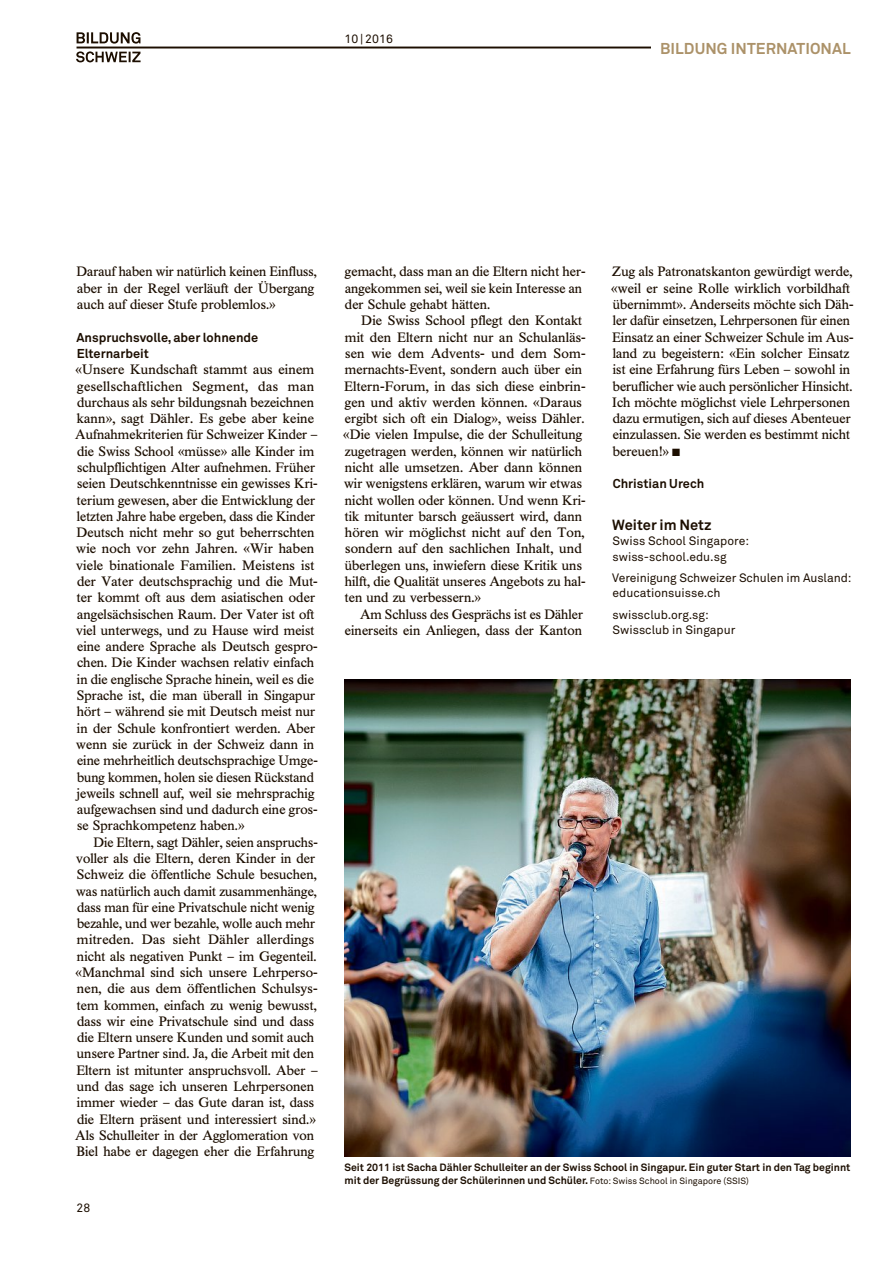
<style>
.page{position:relative;width:893px;height:1263px;background:#fff}
.page>*{position:absolute;margin:0;border:0;box-sizing:border-box;transform-origin:0 0}
.t1{font:700 15.6px "Akkurat Pro";letter-spacing:.005em;color:#ac9269}
.t2{font:700 14.7px "Akkurat Pro";color:#1c0e00}
.t3{font:13.5px/16.4px "Times BQ";letter-spacing:.005em;color:#1c0e00}
.t4{font:700 12.75px/16.4px "Akkurat Pro";color:#1c0e00}
.t5{font:12.15px/15.1px "Akkurat Pro";color:#1c0e00}
.t6{font:700 10.5px/13.2px "Akkurat Pro";color:#1c0e00}
.s1{font-weight:400;font-size:9px}
</style>
<div class="page">
<hr style="left:77px;top:47px;width:773px;height:1px;background:#1c0e00">
<svg style="left:76px;top:51px;width:65px;height:11px"></svg>
<svg style="left:77px;top:32px;width:63px;height:12px"></svg>
<div style="left:651px;top:33px;width:208px;height:29px;background:#fff"></div>
<img style="left:344px;top:680px;width:506px;height:477px">
<p class="t5" style="left:344px;top:32px;width:50px">10 | 2016</p>
<p class="t1" style="left:660px;top:39px;width:192px">BILDUNG INTERNATIONAL</p>
<p class="t3" style="left:76px;top:265px;width:242px">Darauf haben wir natürlich keinen Einfluss, aber in der Regel verläuft der Übergang auch auf dieser Stufe problemlos.»</p>
<p class="t4" style="left:76px;top:329px;width:183px">Anspruchsvolle,aber lohnende<br>Elternarbeit</p>
<p class="t3" style="left:75px;top:363px;width:244px">«Unsere Kundschaft stammt aus einem gesellschaftlichen Segment, das man durchaus als sehr bildungsnah bezeichnen kann», sagt Dähler. Es gebe aber keine Aufnahmekriterien für Schweizer Kinder – die Swiss School «müsse» alle Kinder im schulpflichtigen Alter aufnehmen. Früher seien Deutschkenntnisse ein gewisses Kri&shy;terium gewesen, aber die Entwicklung der letzten Jahre habe ergeben, dass die Kinder Deutsch nicht mehr so gut beherrschten wie noch vor zehn Jahren. «Wir haben viele binationale Familien. Meistens ist der Vater deutschsprachig und die Mut&shy;ter kommt oft aus dem asiatischen oder angelsächsischen Raum. Der Vater ist oft viel unterwegs, und zu Hause wird meist eine andere Sprache als Deutsch gespro&shy;chen. Die Kinder wachsen relativ einfach in die englische Sprache hinein, weil es die Sprache ist, die man überall in Singapur hört – während sie mit Deutsch meist nur in der Schule konfrontiert werden. Aber wenn sie zurück in der Schweiz dann in eine mehrheitlich deutschsprachige Umge&shy;bung kommen, holen sie diesen Rückstand jeweils schnell auf, weil sie mehrsprachig aufgewachsen sind und dadurch eine gros&shy;se Sprachkompetenz haben.»</p>
<p class="t3" style="left:75px;top:835px;width:244px;text-indent:18px">Die Eltern, sagt Dähler, seien anspruchs&shy;voller als die Eltern, deren Kinder in der Schweiz die öffentliche Schule besuchen, was natürlich auch damit zusammenhänge, dass man für eine Privatschule nicht wenig bezahle, und wer bezahle, wolle auch mehr mitreden. Das sieht Dähler allerdings nicht als negativen Punkt – im Gegenteil. «Manchmal sind sich unsere Lehrperso&shy;nen, die aus dem öffentlichen Schulsys&shy;tem kommen, einfach zu wenig bewusst, dass wir eine Privatschule sind und dass die Eltern unsere Kunden und somit auch unsere Partner sind. Ja, die Arbeit mit den Eltern ist mitunter anspruchsvoll. Aber – und das sage ich unseren Lehrpersonen immer wieder – das Gute daran ist, dass die Eltern präsent und interessiert sind.» Als Schulleiter in der Agglomeration von Biel habe er dagegen eher die Erfahrung</p>
<p class="t5" style="left:76px;top:1201px;width:15px">28</p>
<p class="t3" style="left:345px;top:265px;width:242px">gemacht, dass man an die Eltern nicht her&shy;angekommen sei, weil sie kein Interesse an der Schule gehabt hätten.</p>
<p class="t3" style="left:343px;top:314px;width:244px;text-indent:18px">Die Swiss School pflegt den Kontakt mit den Eltern nicht nur an Schulanläs&shy;sen wie dem Advents- und dem Som&shy;mernachts-Event, sondern auch über ein Eltern-Forum, in das sich diese einbrin&shy;gen und aktiv werden können. «Daraus ergibt sich oft ein Dialog», weiss Dähler. «Die vielen Impulse, die der Schulleitung zugetragen werden, können wir natürlich nicht alle umsetzen. Aber dann können wir wenigstens erklären, warum wir etwas nicht wollen oder können. Und wenn Kri&shy;tik mitunter barsch geäussert wird, dann hören wir möglichst nicht auf den Ton, sondern auf den sachlichen Inhalt, und überlegen uns, inwiefern diese Kritik uns hilft, die Qualität unseres Angebots zu hal&shy;ten und zu verbessern.»</p>
<p class="t3" style="left:345px;top:607px;width:240px;text-align:right">Am Schluss des Gesprächs ist es Dähler einerseits ein Anliegen, dass der Kanton</p>
<p class="t3" style="left:611px;top:265px;width:244px">Zug als Patronatskanton gewürdigt werde, «weil er seine Rolle wirklich vorbildhaft übernimmt». Anderseits möchte sich Däh&shy;ler dafür einsetzen, Lehrpersonen für einen Einsatz an einer Schweizer Schule im Aus&shy;land zu begeistern: «Ein solcher Einsatz ist eine Erfahrung fürs Leben – sowohl in beruflicher wie auch persönlicher Hinsicht.<br>Ich möchte möglichst viele Lehrpersonen dazu ermutigen, sich auf dieses Abenteuer einzulassen. Sie werden es bestimmt nicht bereuen!» ■</p>
<p class="t4" style="left:613px;top:476px;width:93px">Christian Urech</p>
<p class="t2" style="left:612px;top:517px;width:101px">Weiter im Netz</p>
<p class="t5" style="left:612px;top:534px;width:138px">Swiss School Singapore: swiss-school.edu.sg</p>
<p class="t5" style="left:612px;top:571px;width:241px">Vereinigung Schweizer Schulen im Ausland: educationsuisse.ch</p>
<p class="t5" style="left:612px;top:608px;width:125px">swissclub.org.sg:<br>Swissclub in Singapur</p>
<p class="t6" style="left:344px;top:1160px;width:508px">Seit 2011 ist Sacha Dähler Schulleiter an der Swiss School in Singapur. Ein guter Start in den Tag beginnt mit der Begrüssung der Schülerinnen und Schüler. <span class="s1">Foto: Swiss School in Singapore (SSIS)</span></p>
</div>
